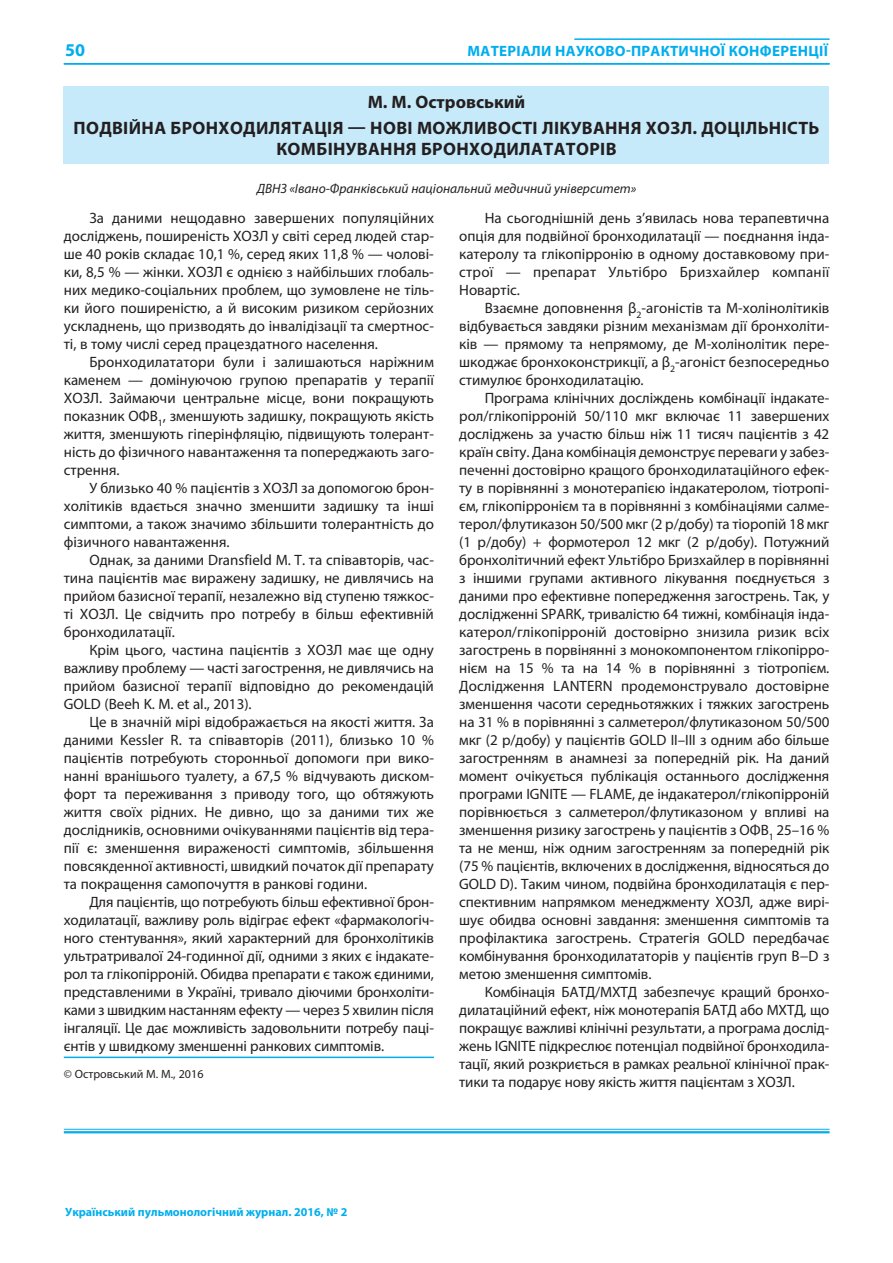
<style>
.page{position:relative;width:893px;height:1263px;background:#fff}
.page>*{position:absolute;margin:0;border:0;box-sizing:border-box;transform-origin:0 0}
.t1{font:700 18px/25.8px "Myriad Pro";letter-spacing:.02em;color:#231f20;text-align:center}
.t2{font:700 18px "Myriad Pro";color:#00aeef}
.t3{font:15px/18px "Myriad Pro";color:#231f20;text-align:justify}
.t4{font:700 15px "Myriad Pro";letter-spacing:.02em;color:#00aeef}
.t5{font:italic 13.5px "Myriad Pro";color:#231f20}
.t6{font:700 12px "Myriad Pro";color:#00aeef}
.t7{font:12px "Myriad Pro";color:#231f20}
</style>
<div class="page">
<hr style="left:574px;top:38px;width:255px;height:2px;background:#00aeef">
<hr style="left:64px;top:63px;width:765px;height:2px;background:#00aeef">
<div style="left:64px;top:86px;width:765px;height:78px;background:#c6eafa"></div>
<hr style="left:64px;top:1057px;width:370px;height:1px;background:#00aeef">
<hr style="left:64px;top:1129px;width:765px;height:1px;background:#00aeef">
<hr style="left:64px;top:1131px;width:765px;height:2px;background:#00aeef">
<p class="t2" style="left:65px;top:43px;width:21px">50</p>
<p class="t4" style="left:467px;top:45px;width:362px">МАТЕРІАЛИ НАУКОВО-ПРАКТИЧНОЇ КОНФЕРЕНЦІЇ</p>
<p class="t1" style="left:73px;top:91px;width:747px">М. М. Островський<br>ПОДВІЙНА БРОНХОДИЛЯТАЦІЯ — НОВІ МОЖЛИВОСТІ ЛІКУВАННЯ ХОЗЛ. ДОЦІЛЬНІСТЬ</p>
<p class="t1" style="left:276px;top:138px;width:342px">КОМБІНУВАННЯ БРОНХОДИЛАТАТОРІВ</p>
<p class="t5" style="left:257px;top:183px;width:381px">ДВНЗ «Івано-Франківський національний медичний університет»</p>
<p class="t3" style="left:64px;top:211px;width:371px;text-indent:26px">За даними нещодавно завершених популяційних досліджень, поширеність ХОЗЛ у світі серед людей стар&shy;ше 40 років складає 10,1 %, серед яких 11,8 % — чолові&shy;ки, 8,5 % — жінки. ХОЗЛ є однією з найбільших глобаль&shy;них медико-соціальних проблем, що зумовлене не тіль&shy;ки його поширеністю, а й високим ризиком серйозних ускладнень, що призводять до інвалідізації та смертнос&shy;ті, в тому числі серед працездатного населення.</p>
<p class="t3" style="left:64px;top:355px;width:371px;text-indent:26px">Бронходилататори були і залишаються наріжним каменем — домінуючою групою препаратів у терапії ХОЗЛ. Займаючи центральне місце, вони покращують показник ОФВ<sub>1</sub>, зменшують задишку, покращують якість життя, зменшують гіперінфляцію, підвищують толерант&shy;ність до фізичного навантаження та попереджають заго&shy;стрення.</p>
<p class="t3" style="left:64px;top:481px;width:371px;text-indent:26px">У близько 40 % пацієнтів з ХОЗЛ за допомогою брон&shy;холітиків вдається значно зменшити задишку та інші симптоми, а також значимо збільшити толерантність до фізичного навантаження.</p>
<p class="t3" style="left:64px;top:553px;width:371px;text-indent:26px">Однак, за даними Dransfield М. Т. та співавторів, час&shy;тина пацієнтів має виражену задишку, не дивлячись на прийом базисної терапії, незалежно від ступеню тяжкос&shy;ті ХОЗЛ. Це свідчить про потребу в більш ефективній бронходилатації.</p>
<p class="t3" style="left:64px;top:643px;width:371px;text-indent:26px">Крім цього, частина пацієнтів з ХОЗЛ має ще одну важливу проблему — часті загострення, не дивлячись на прийом базисної терапії відповідно до рекомендацій GOLD (Beeh K. M. et al., 2013).</p>
<p class="t3" style="left:64px;top:715px;width:371px;text-indent:26px">Це в значній мірі відображається на якості життя. За даними Kessler R. та співавторів (2011), близько 10 % пацієнтів потребують сторонньої допомоги при вико&shy;нанні вранішього туалету, а 67,5 % відчувають диском&shy;форт та переживання з приводу того, що обтяжують життя своїх рідних. Не дивно, що за даними тих же дослідників, основними очікуваннями пацієнтів від тера&shy;пії є: зменшення вираженості симптомів, збільшення повсякденної активності, швидкий початок дії препарату та покращення самопочуття в ранкові години.</p>
<p class="t3" style="left:64px;top:895px;width:371px;text-indent:26px">Для пацієнтів, що потребують більш ефективної брон&shy;ходилатації, важливу роль відіграє ефект «фармакологіч&shy;ного стентування», який характерний для бронхолітиків ультратривалої 24-годинної дії, одними з яких є індакате&shy;рол та глікопірроній. Обидва препарати є також єдиними, представленими в Україні, тривало діючими бронхоліти&shy;ками з швидким настанням ефекту — через 5 хвилин після інгаляції. Це дає можливість задовольнити потребу паці&shy;єнтів у швидкому зменшенні ранкових симптомів.</p>
<p class="t3" style="left:459px;top:210px;width:371px;text-indent:26px">На сьогоднішній день з’явилась нова терапевтична опція для подвійної бронходилатації — поєднання інда&shy;катеролу та глікопірронію в одному доставковому при&shy;строї — препарат Ультібро Бризхайлер компанії Новартіс.</p>
<p class="t3" style="left:459px;top:300px;width:371px;text-indent:26px">Взаємне доповнення β<sub>2</sub>-агоністів та М-холінолітиків відбувається завдяки різним механізмам дії бронхоліти&shy;ків — прямому та непрямому, де М-холінолітик пере&shy;шкоджає бронхоконстрикції, а β<sub>2</sub>-агоніст безпосередньо стимулює бронходилатацію.</p>
<p class="t3" style="left:459px;top:390px;width:372px;text-indent:26px">Програма клінічних досліждень комбінації індакате&shy;рол/глікопірроній 50/110 мкг включає 11 завершених досліджень за участю більш ніж 11 тисяч пацієнтів з 42 країн світу. Дана комбінація демонструє переваги у забез&shy;печенні достовірно кращого бронходилатаційного ефек&shy;ту в порівнянні з монотерапією індакатеролом, тіотропі&shy;єм, глікопірронієм та в порівнянні з комбінаціями салме&shy;терол/флутиказон 50/500 мкг (2 р/добу) та тіоропій 18 мкг (1 р/добу) + формотерол 12 мкг (2 р/добу). Потужний бронхолітичний ефект Ультібро Бризхайлер в порівнянні з іншими групами активного лікування поєднується з даними про ефективне попередження загострень. Так, у дослідженні SPARK, тривалістю 64 тижні, комбінація інда&shy;катерол/глікопірроній достовірно знизила ризик всіх загострень в порвінянні з монокомпонентом глікопірро&shy;нієм на 15 % та на 14 % в порівнянні з тіотропієм.<br>Дослідження LANTERN продемонструвало достовірне зменшення часоти середньотяжких і тяжких загострень на 31 % в порівнянні з салметерол/флутиказоном 50/500 мкг (2 р/добу) у пацієнтів GOLD II–III з одним або більше загостренням в анамнезі за попередній рік. На даний момент очікується публікація останнього дослідження програми IGNITE — FLAME, де індакатерол/глікопірроній порівнюється з салметерол/флутиказоном у впливі на зменшення ризику загострень у пацієнтів з ОФВ<sub>1</sub> 25–16 % та не менш, ніж одним загостренням за попередній рік (75 % пацієнтів, включених в дослідження, відносяться до GOLD D). Таким чином, подвійна бронходилатація є пер&shy;спективним напрямком менеджменту ХОЗЛ, адже вирі&shy;шує обидва основні завдання: зменшення симптомів та профілактика загострень. Стратегія GOLD передбачає комбінування бронходилататорів у пацієнтів груп B−D з метою зменшення симптомів.</p>
<p class="t3" style="left:459px;top:984px;width:371px;text-indent:26px">Комбінація БАТД/МХТД забезпечує кращий бронхо&shy;дилатаційний ефект, ніж монотерапія БАТД або МХТД, що покращує важливі клінічні результати, а програма дослід&shy;жень IGNITE підкреслює потенціал подвійної бронходила&shy;тації, який розкриється в рамках реальної клінічної прак&shy;тики та подарує нову якість життя пацієнтам з ХОЗЛ.</p>
<p class="t7" style="left:64px;top:1069px;width:141px">© Островський М. М., 2016</p>
<p class="t6" style="left:65px;top:1207px;width:284px">Український пульмонологічний журнал. 2016, № 2</p>
</div>
